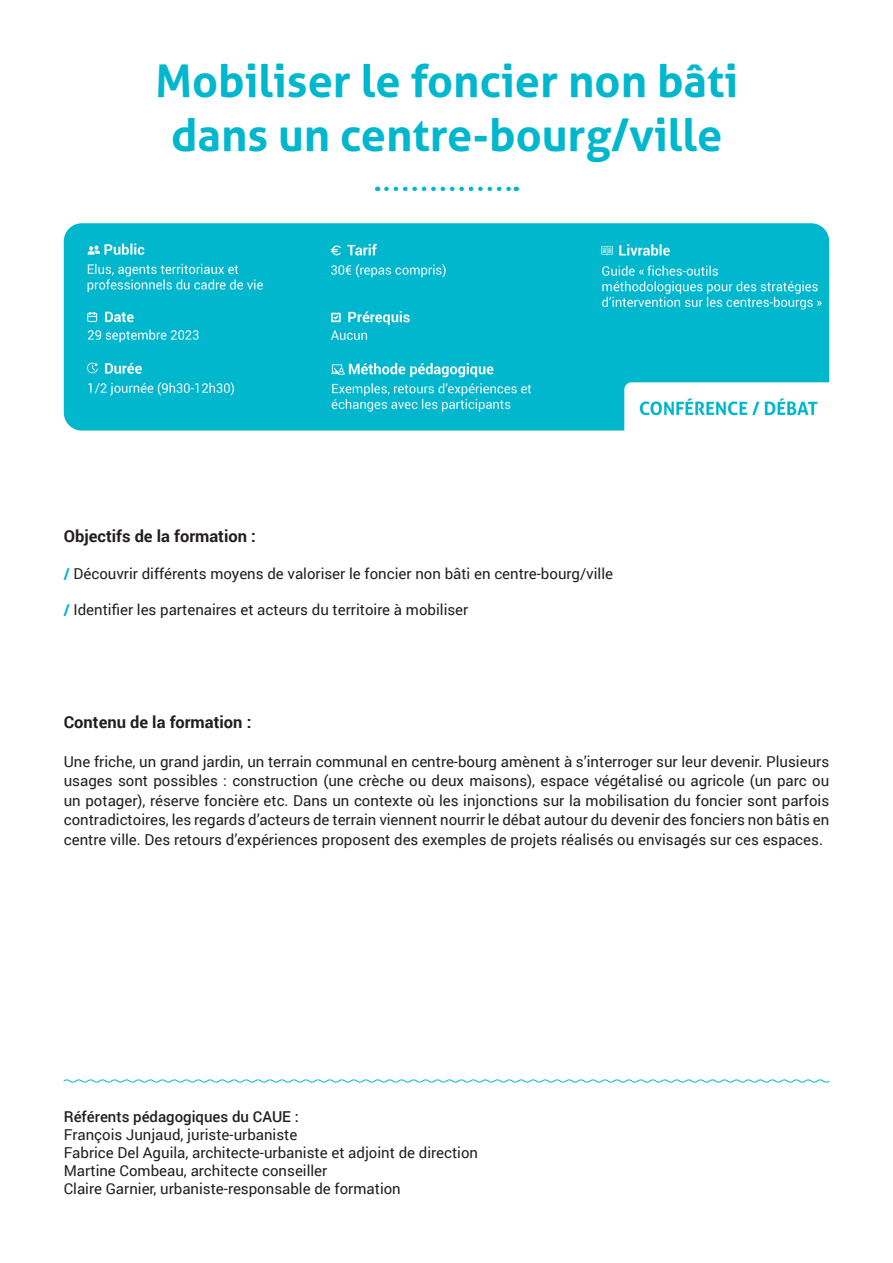
<style>
.page{position:relative;width:893px;height:1263px;background:#fff}
.page>*{position:absolute;margin:0;border:0;box-sizing:border-box;transform-origin:0 0}
.t1{font:700 45px "Aller";color:#00b7ce}
.t2{font:700 16.5px "Roboto";color:#231f20}
.t3{font:15px/19.5px "Roboto";color:#231f20;text-align:justify}
.t4{font:500 15px "Roboto";color:#231f20}
.s1{font-weight:700;color:#00b7ce}
</style>
<div class="page">
<svg style="left:386px;top:187px;width:131px;height:4px"></svg>
<svg style="left:63px;top:1079px;width:767px;height:4px"></svg>
<img style="left:64px;top:223px;width:765px;height:208px">
<p class="t1" style="left:155px;top:53px;width:584px">Mobiliser le foncier non bâti</p>
<p class="t1" style="left:171px;top:107px;width:553px">dans un centre-bourg/ville</p>
<p class="t2" style="left:64px;top:524px;width:194px">Objectifs de la formation :</p>
<p class="t3" style="left:64px;top:564px;width:551px"><span class="s1">/</span> Découvrir différents moyens de valoriser le foncier non bâti en centre-bourg/ville</p>
<p class="t3" style="left:64px;top:600px;width:406px"><span class="s1">/</span> Identifier les partenaires et acteurs du territoire à mobiliser</p>
<p class="t2" style="left:64px;top:710px;width:189px">Contenu de la formation :</p>
<p class="t3" style="left:64px;top:751px;width:767px">Une friche, un grand jardin, un terrain communal en centre-bourg amènent à s’interroger sur leur devenir. Plusieurs usages sont possibles : construction (une crèche ou deux maisons), espace végétalisé ou agricole (un parc ou un potager), réserve foncière etc. Dans un contexte où les injonctions sur la mobilisation du foncier sont parfois contradictoires, les regards d’acteurs de terrain viennent nourrir le débat autour du devenir des fonciers non bâtis en centre ville. Des retours d’expériences proposent des exemples de projets réalisés ou envisagés sur ces espaces.</p>
<p class="t4" style="left:64px;top:1106px;width:236px">Référents pédagogiques du CAUE :</p>
<p class="t3" style="left:64px;top:1124px;width:235px">François Junjaud, juriste-urbaniste</p>
<p class="t3" style="left:64px;top:1142px;width:416px">Fabrice Del Aguila, architecte-urbaniste et adjoint de direction</p>
<p class="t3" style="left:64px;top:1160px;width:265px">Martine Combeau, architecte conseiller</p>
<p class="t3" style="left:64px;top:1178px;width:339px">Claire Garnier, urbaniste-responsable de formation</p>
</div>
